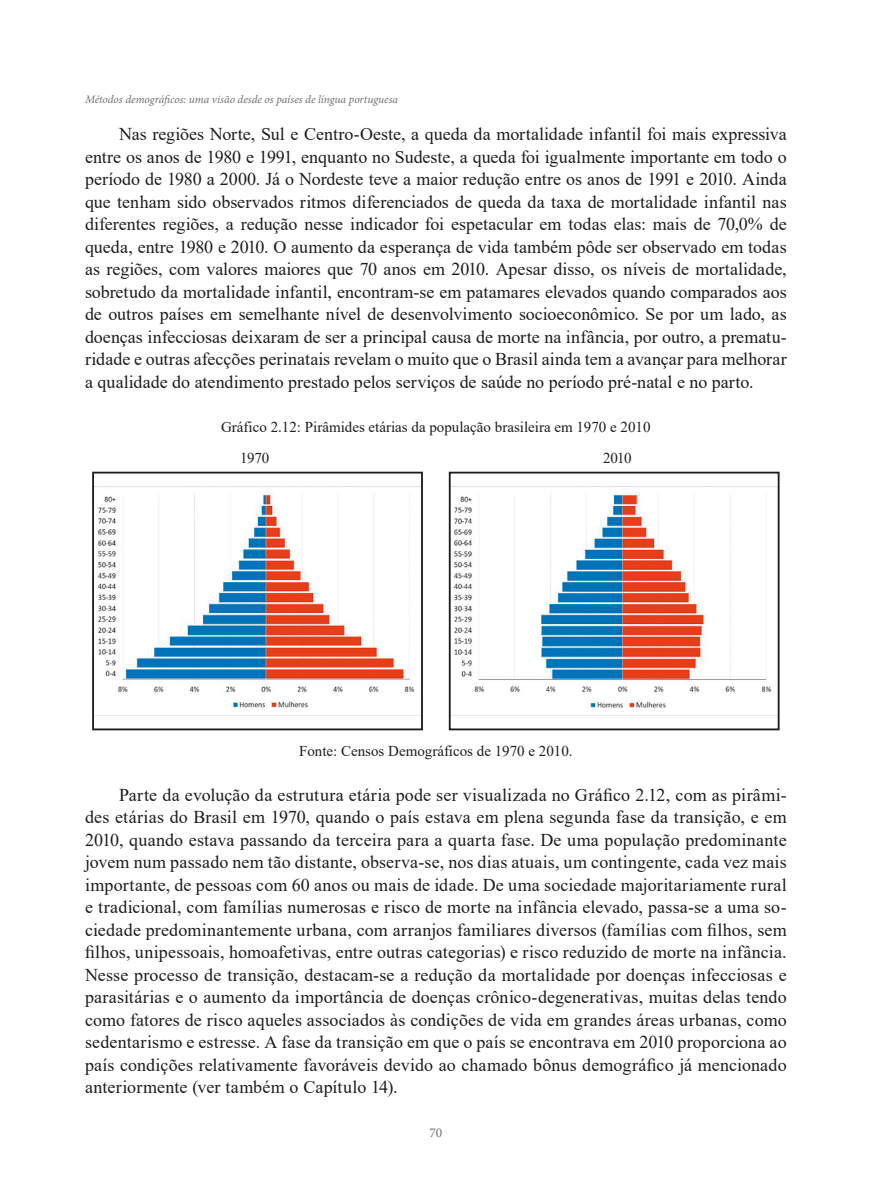
<style>
.page{position:relative;width:893px;height:1191px;background:#fff}
.page>*{position:absolute;margin:0;border:0;box-sizing:border-box;transform-origin:0 0}
.t1{font:18px/22.5px "Times New Roman";color:#1d1d1b;text-align:justify}
.t2{font:15px/31px "Times New Roman";color:#1d1d1b}
.t3{font:13.5px "Minion Pro";color:#70706f}
.t4{font:italic 11.4px "Minion Pro";letter-spacing:-.005em;color:#70706f}
</style>
<div class="page">
<img style="left:452px;top:486px;width:324px;height:222px">
<div style="left:449px;top:472px;width:330px;height:258px;border:2px solid #1d1d1b"></div>
<img style="left:95px;top:486px;width:325px;height:230px">
<div style="left:92px;top:472px;width:331px;height:258px;border:2px solid #1d1d1b"></div>
<p class="t4" style="left:85px;top:91px;width:315px">Métodos demográficos: uma visão desde os países de língua portuguesa</p>
<p class="t1" style="left:85px;top:122px;width:703px;text-indent:34px">Nas regiões Norte, Sul e Centro-Oeste, a queda da mortalidade infantil foi mais expressiva entre os anos de 1980 e 1991, enquanto no Sudeste, a queda foi igualmente importante em todo o período de 1980 a 2000. Já o Nordeste teve a maior redução entre os anos de 1991 e 2010. Ainda que tenham sido observados ritmos diferenciados de queda da taxa de mortalidade infantil nas diferentes regiões, a redução nesse indicador foi espetacular em todas elas: mais de 70,0% de queda, entre 1980 e 2010. O aumento da esperança de vida também pôde ser observado em todas as regiões, com valores maiores que 70 anos em 2010. Apesar disso, os níveis de mortalidade, sobretudo da mortalidade infantil, encontram-se em patamares elevados quando comparados aos de outros países em semelhante nível de desenvolvimento socioeconômico. Se por um lado, as doenças infecciosas deixaram de ser a principal causa de morte na infância, por outro, a prematu&shy;ridade e outras afecções perinatais revelam o muito que o Brasil ainda tem a avançar para melhorar a qualidade do atendimento prestado pelos serviços de saúde no período pré-natal e no parto.</p>
<p class="t2" style="left:240px;top:411px;width:412px;text-indent:-19px">Gráfico 2.12: Pirâmides etárias da população brasileira em 1970 e 2010<br>1970</p>
<p class="t2" style="left:603px;top:442px;width:30px">2010</p>
<p class="t2" style="left:299px;top:735px;width:275px">Fonte: Censos Demográficos de 1970 e 2010.</p>
<p class="t1" style="left:85px;top:783px;width:703px;text-indent:34px">Parte da evolução da estrutura etária pode ser visualizada no Gráfico 2.12, com as pirâmi&shy;des etárias do Brasil em 1970, quando o país estava em plena segunda fase da transição, e em 2010, quando estava passando da terceira para a quarta fase. De uma população predominante jovem num passado nem tão distante, observa-se, nos dias atuais, um contingente, cada vez mais importante, de pessoas com 60 anos ou mais de idade. De uma sociedade majoritariamente rural e tradicional, com famílias numerosas e risco de morte na infância elevado, passa-se a uma so&shy;ciedade predominantemente urbana, com arranjos familiares diversos (famílias com filhos, sem filhos, unipessoais, homoafetivas, entre outras categorias) e risco reduzido de morte na infância.<br>Nesse processo de transição, destacam-se a redução da mortalidade por doenças infecciosas e parasitárias e o aumento da importância de doenças crônico-degenerativas, muitas delas tendo como fatores de risco aqueles associados às condições de vida em grandes áreas urbanas, como sedentarismo e estresse. A fase da transição em que o país se encontrava em 2010 proporciona ao país condições relativamente favoráveis devido ao chamado bônus demográfico já mencionado anteriormente (ver também o Capítulo 14).</p>
<p class="t3" style="left:429px;top:1123px;width:14px">70</p>
</div>
